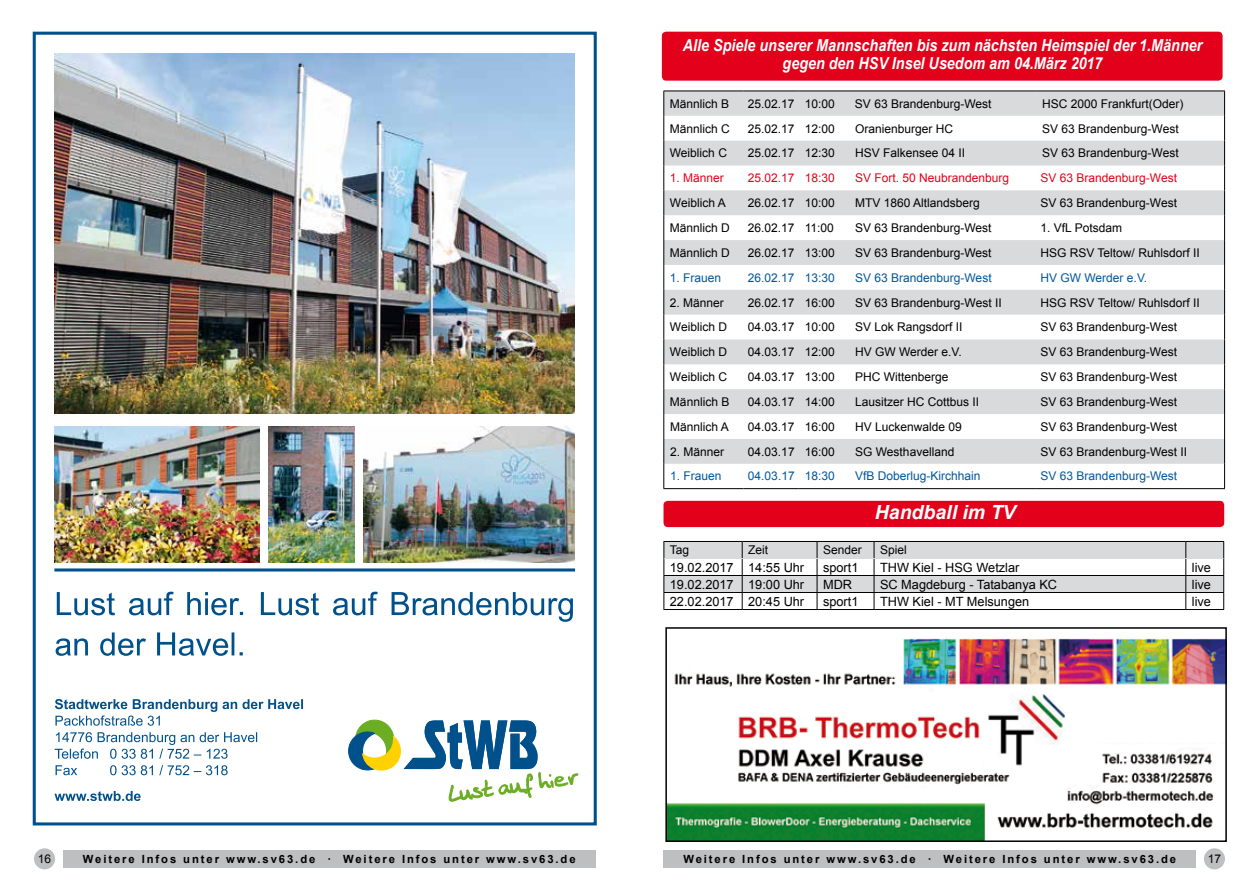
<style>
.page{position:relative;width:1259px;height:893px;background:#fff}
.page>*{position:absolute;margin:0;border:0;box-sizing:border-box;transform-origin:0 0}
.t1{font:italic 700 19.5px "Arial";color:#fff}
.t2{font:italic 700 16.5px/18px "Arial";color:#fff;text-align:center;scale:.87 1}
.t3{font:12.75px "Arial";color:#000}
.t4{font:12px "Arial";color:#000}
.t5{font:12px "Arial";color:#005699}
.t6{font:12px "Arial";color:#e2001a}
.t7{font:700 11.25px "Arial";letter-spacing:.17em;color:#000}
</style>
<div class="page">
<div style="left:33px;top:32px;width:564px;height:793px;border:3px solid #00518b"></div>
<svg style="left:54px;top:791px;width:87px;height:10px"></svg>
<svg style="left:56px;top:765px;width:172px;height:10px"></svg>
<svg style="left:55px;top:732px;width:202px;height:27px"></svg>
<svg style="left:55px;top:699px;width:248px;height:27px"></svg>
<svg style="left:56px;top:632px;width:187px;height:24px"></svg>
<svg style="left:57px;top:592px;width:516px;height:30px"></svg>
<svg style="left:348px;top:720px;width:231px;height:82px"></svg>
<hr style="left:54px;top:568px;width:521px;height:3px;background:#00518b">
<img style="left:54px;top:53px;width:520px;height:361px">
<img style="left:268px;top:426px;width:86px;height:136px">
<img style="left:54px;top:426px;width:205px;height:136px">
<img style="left:363px;top:426px;width:211px;height:136px">
<div style="left:663px;top:501px;width:561px;height:26px;background:#e2001a;border-radius:4px"></div>
<svg style="left:663px;top:541px;width:561px;height:68px"></svg>
<hr style="left:663px;top:609px;width:79px;height:1px;background:#000">
<hr style="left:742px;top:609px;width:75px;height:1px;background:#000">
<hr style="left:817px;top:609px;width:57px;height:1px;background:#000">
<hr style="left:874px;top:609px;width:311px;height:1px;background:#000">
<hr style="left:1185px;top:609px;width:39px;height:1px;background:#000">
<hr style="left:664px;top:558px;width:78px;height:1px;background:#d9dadb">
<hr style="left:742px;top:558px;width:75px;height:1px;background:#d9dadb">
<hr style="left:817px;top:558px;width:57px;height:1px;background:#d9dadb">
<hr style="left:874px;top:558px;width:311px;height:1px;background:#d9dadb">
<hr style="left:1185px;top:558px;width:38px;height:1px;background:#d9dadb">
<div style="left:63px;top:850px;width:532px;height:17px;background:#bdbfc0"></div>
<div style="left:663px;top:850px;width:533px;height:17px;background:#bdbfc0"></div>
<div style="left:34px;top:848px;width:21px;height:21px;background:#bdbfc0;border-radius:50%"></div>
<div style="left:1204px;top:848px;width:21px;height:21px;background:#bdbfc0;border-radius:50%"></div>
<svg style="left:664px;top:92px;width:560px;height:372px;fill:#d9dadb"></svg>
<hr style="left:663px;top:91px;width:80px;height:1px;background:#000">
<hr style="left:743px;top:91px;width:55px;height:1px;background:#000">
<hr style="left:798px;top:91px;width:51px;height:1px;background:#000">
<hr style="left:849px;top:91px;width:187px;height:1px;background:#000">
<hr style="left:1036px;top:91px;width:189px;height:1px;background:#000">
<hr style="left:663px;top:488px;width:80px;height:1px;background:#000">
<hr style="left:743px;top:488px;width:55px;height:1px;background:#000">
<hr style="left:798px;top:488px;width:51px;height:1px;background:#000">
<hr style="left:849px;top:488px;width:187px;height:1px;background:#000">
<hr style="left:1036px;top:488px;width:189px;height:1px;background:#000">
<svg style="left:663px;top:91px;width:1px;height:397px"></svg>
<svg style="left:1224px;top:91px;width:1px;height:397px"></svg>
<div style="left:662px;top:32px;width:560px;height:49px;background:#e2001a;border-radius:4px"></div>
<img style="left:668px;top:638px;width:555px;height:201px">
<div style="left:665px;top:627px;width:561px;height:215px;border:2px solid #000"></div>
<h2 class="t2" style="left:683px;top:37px;width:598px">Alle Spiele unserer Mannschaften bis zum nächsten Heimspiel der 1.Männer gegen den HSV Insel Usedom am 04.März 2017</h2>
<p class="t4" style="left:670px;top:96px;width:61px">Männlich B</p>
<p class="t4" style="left:748px;top:96px;width:88px">25.02.17 10:00</p>
<p class="t4" style="left:855px;top:96px;width:138px">SV 63 Brandenburg-West</p>
<p class="t4" style="left:1042px;top:96px;width:143px">HSC 2000 Frankfurt(Oder)</p>
<p class="t4" style="left:670px;top:121px;width:62px">Männlich C</p>
<p class="t4" style="left:748px;top:121px;width:88px">25.02.17 12:00</p>
<p class="t4" style="left:855px;top:121px;width:100px">Oranienburger HC</p>
<p class="t4" style="left:1042px;top:121px;width:138px">SV 63 Brandenburg-West</p>
<p class="t4" style="left:670px;top:145px;width:59px">Weiblich C</p>
<p class="t4" style="left:748px;top:145px;width:88px">25.02.17 12:30</p>
<p class="t4" style="left:855px;top:145px;width:112px">HSV Falkensee 04 II</p>
<p class="t4" style="left:1042px;top:145px;width:138px">SV 63 Brandenburg-West</p>
<p class="t6" style="left:670px;top:170px;width:56px">1. Männer</p>
<p class="t6" style="left:748px;top:170px;width:88px">25.02.17 18:30</p>
<p class="t6" style="left:855px;top:170px;width:156px">SV Fort. 50 Neubrandenburg</p>
<p class="t6" style="left:1040px;top:170px;width:138px">SV 63 Brandenburg-West</p>
<p class="t4" style="left:670px;top:195px;width:57px">Weiblich A</p>
<p class="t4" style="left:748px;top:195px;width:88px">26.02.17 10:00</p>
<p class="t4" style="left:855px;top:195px;width:126px">MTV 1860 Altlandsberg</p>
<p class="t4" style="left:1040px;top:195px;width:138px">SV 63 Brandenburg-West</p>
<p class="t4" style="left:670px;top:220px;width:62px">Männlich D</p>
<p class="t4" style="left:748px;top:220px;width:88px">26.02.17 11:00</p>
<p class="t4" style="left:855px;top:220px;width:138px">SV 63 Brandenburg-West</p>
<p class="t4" style="left:1040px;top:220px;width:83px">1. VfL Potsdam</p>
<p class="t4" style="left:670px;top:245px;width:62px">Männlich D</p>
<p class="t4" style="left:748px;top:245px;width:88px">26.02.17 13:00</p>
<p class="t4" style="left:855px;top:245px;width:138px">SV 63 Brandenburg-West</p>
<p class="t4" style="left:1040px;top:245px;width:161px">HSG RSV Teltow/ Ruhlsdorf II</p>
<p class="t5" style="left:670px;top:270px;width:53px">1. Frauen</p>
<p class="t5" style="left:748px;top:270px;width:88px">26.02.17 13:30</p>
<p class="t5" style="left:855px;top:270px;width:138px">SV 63 Brandenburg-West</p>
<p class="t5" style="left:1040px;top:270px;width:108px">HV GW Werder e.V.</p>
<p class="t4" style="left:670px;top:294px;width:56px">2. Männer</p>
<p class="t4" style="left:748px;top:294px;width:88px">26.02.17 16:00</p>
<p class="t4" style="left:855px;top:294px;width:148px">SV 63 Brandenburg-West II</p>
<p class="t4" style="left:1040px;top:294px;width:161px">HSG RSV Teltow/ Ruhlsdorf II</p>
<p class="t4" style="left:670px;top:319px;width:59px">Weiblich D</p>
<p class="t4" style="left:748px;top:319px;width:88px">04.03.17 10:00</p>
<p class="t4" style="left:855px;top:319px;width:109px">SV Lok Rangsdorf II</p>
<p class="t4" style="left:1040px;top:319px;width:138px">SV 63 Brandenburg-West</p>
<p class="t4" style="left:670px;top:344px;width:59px">Weiblich D</p>
<p class="t4" style="left:748px;top:344px;width:88px">04.03.17 12:00</p>
<p class="t4" style="left:855px;top:344px;width:108px">HV GW Werder e.V.</p>
<p class="t4" style="left:1040px;top:344px;width:138px">SV 63 Brandenburg-West</p>
<p class="t4" style="left:670px;top:369px;width:59px">Weiblich C</p>
<p class="t4" style="left:748px;top:369px;width:88px">04.03.17 13:00</p>
<p class="t4" style="left:855px;top:369px;width:95px">PHC Wittenberge</p>
<p class="t4" style="left:1040px;top:369px;width:138px">SV 63 Brandenburg-West</p>
<p class="t4" style="left:670px;top:394px;width:61px">Männlich B</p>
<p class="t4" style="left:748px;top:394px;width:88px">04.03.17 14:00</p>
<p class="t4" style="left:855px;top:394px;width:126px">Lausitzer HC Cottbus II</p>
<p class="t4" style="left:1040px;top:394px;width:138px">SV 63 Brandenburg-West</p>
<p class="t4" style="left:670px;top:419px;width:60px">Männlich A</p>
<p class="t4" style="left:748px;top:419px;width:88px">04.03.17 16:00</p>
<p class="t4" style="left:855px;top:419px;width:108px">HV Luckenwalde 09</p>
<p class="t4" style="left:1040px;top:419px;width:138px">SV 63 Brandenburg-West</p>
<p class="t4" style="left:670px;top:444px;width:56px">2. Männer</p>
<p class="t4" style="left:748px;top:444px;width:88px">04.03.17 16:00</p>
<p class="t4" style="left:855px;top:444px;width:101px">SG Westhavelland</p>
<p class="t4" style="left:1040px;top:444px;width:148px">SV 63 Brandenburg-West II</p>
<p class="t5" style="left:670px;top:468px;width:53px">1. Frauen</p>
<p class="t5" style="left:748px;top:468px;width:88px">04.03.17 18:30</p>
<p class="t5" style="left:855px;top:468px;width:127px">VfB Doberlug-Kirchhain</p>
<p class="t5" style="left:1040px;top:468px;width:138px">SV 63 Brandenburg-West</p>
<h1 class="t1" style="left:874px;top:499px;width:142px">Handball im TV</h1>
<p class="t4" style="left:670px;top:542px;width:21px">Tag</p>
<p class="t4" style="left:748px;top:542px;width:22px">Zeit</p>
<p class="t4" style="left:823px;top:542px;width:40px">Sender</p>
<p class="t4" style="left:880px;top:542px;width:28px">Spiel</p>
<p class="t3" style="left:670px;top:559px;width:136px">19.02.2017 14:55 Uhr</p>
<p class="t3" style="left:823px;top:559px;width:37px">sport1</p>
<p class="t3" style="left:880px;top:559px;width:141px">THW Kiel - HSG Wetzlar</p>
<p class="t3" style="left:1191px;top:559px;width:21px">live</p>
<p class="t3" style="left:670px;top:576px;width:136px">19.02.2017 19:00 Uhr</p>
<p class="t3" style="left:823px;top:576px;width:31px">MDR</p>
<p class="t3" style="left:880px;top:576px;width:178px">SC Magdeburg - Tatabanya KC</p>
<p class="t3" style="left:1191px;top:576px;width:21px">live</p>
<p class="t3" style="left:670px;top:593px;width:136px">22.02.2017 20:45 Uhr</p>
<p class="t3" style="left:823px;top:593px;width:37px">sport1</p>
<p class="t3" style="left:880px;top:593px;width:151px">THW Kiel - MT Melsungen</p>
<p class="t3" style="left:1191px;top:593px;width:21px">live</p>
<p class="t4" style="left:38px;top:851px;width:15px">16</p>
<p class="t7" style="left:83px;top:851px;width:494px">Weitere Infos unter www.sv63.de · Weitere Infos unter www.sv63.de</p>
<p class="t7" style="left:683px;top:851px;width:494px">Weitere Infos unter www.sv63.de · Weitere Infos unter www.sv63.de</p>
<p class="t4" style="left:1207px;top:851px;width:15px">17</p>
</div>
